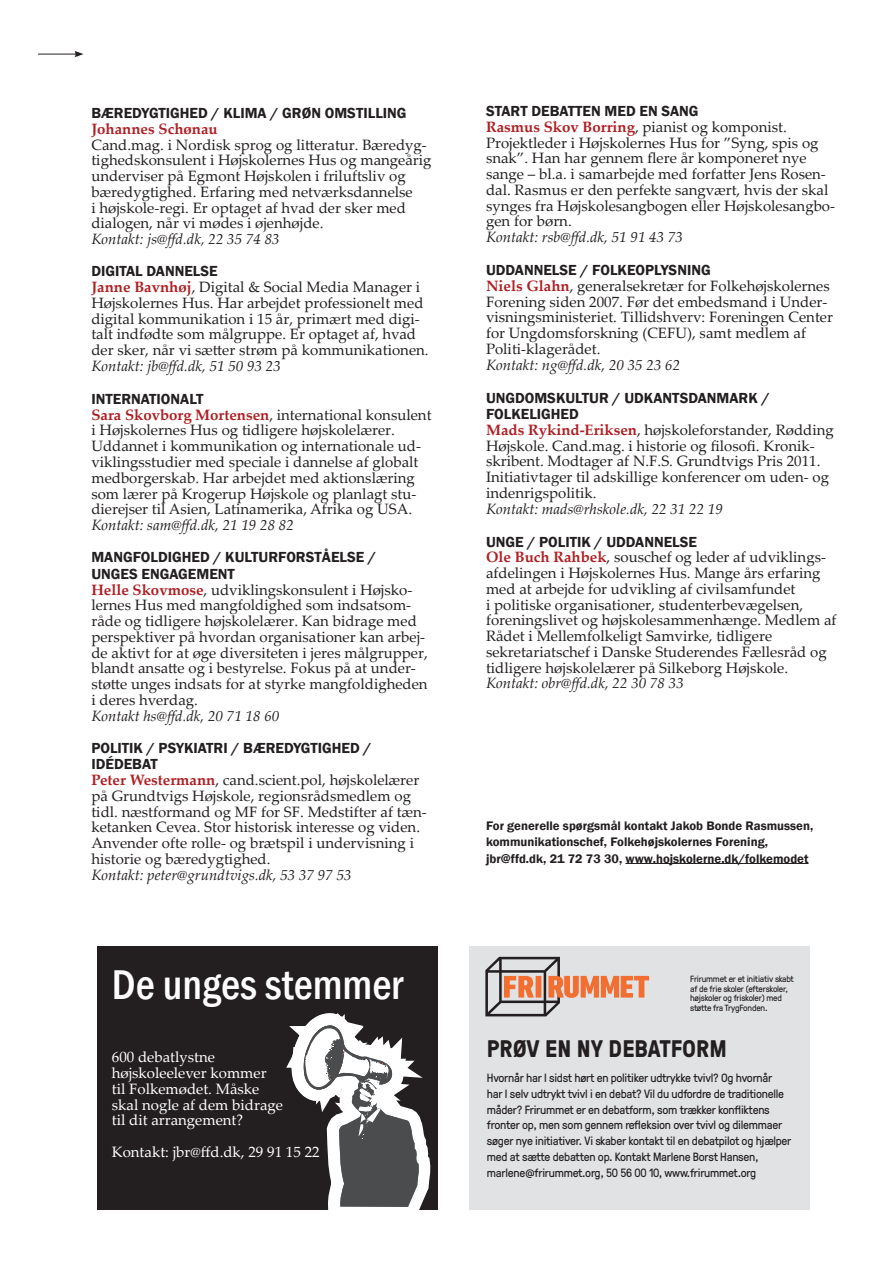
<style>
.page{position:relative;width:893px;height:1263px;background:#fff}
.page>*{position:absolute;margin:0;border:0;box-sizing:border-box;transform-origin:0 0}
.t1{font:500 condensed 42.75px "Franklin Gothic";color:#fff}
.t2{font:700 24px "GT Pressura";color:#231f20}
.t3{font:15px/15.8px "Palatino Linotype";color:#231f20}
.t4{font:600 15px/16.5px "Franklin Gothic";color:#231f20}
.t5{font:italic 15px "Palatino Linotype";color:#231f20}
.t6{font:15px "Palatino Linotype";color:#fff}
.t7{font:700 15px "Palatino Linotype";color:#af1e22}
.t8{font:600 12.75px/15.8px "Franklin Gothic";color:#231f20}
.t9{font:12px/15.8px "GT Pressura";letter-spacing:-.02em;color:#231f20}
.t10{font:9px/9.8px "GT Pressura";letter-spacing:-.02em;color:#231f20}
.s1{font-weight:700;color:#af1e22}
</style>
<div class="page">
<hr style="left:625px;top:863px;width:183px;height:1px;background:#231f20">
<hr style="left:38px;top:54px;width:39px;height:1px;background:#231f20">
<svg style="left:75px;top:51px;width:8px;height:6px"></svg>
<div style="left:469px;top:946px;width:340px;height:263px;background:#e1e2e4"></div>
<div style="left:97px;top:946px;width:340px;height:263px;background:#231f20"></div>
<svg style="left:275px;top:1013px;width:157px;height:197px"></svg>
<svg style="left:485px;top:957px;width:164px;height:59px"></svg>
<div style="left:570px;top:1001px;width:83px;height:17px;background:#e1e2e4"></div>
<p class="t4" style="left:91px;top:105px;width:317px">BÆREDYGTIGHED / KLIMA / GRØN OMSTILLING</p>
<p class="t7" style="left:91px;top:118px;width:128px">Johannes Schønau</p>
<p class="t3" style="left:91px;top:136px;width:342px">Cand.mag. i Nordisk sprog og litteratur. Bæredyg&shy;tighedskonsulent i Højskolernes Hus og mangeårig underviser på Egmont Højskolen i friluftsliv og bæredygtighed. Erfaring med netværksdannelse<br>i højskole-regi. Er optaget af hvad der sker med dialogen, når vi mødes i øjenhøjde.</p>
<p class="t5" style="left:91px;top:228px;width:190px">Kontakt: js@ffd.dk, 22 35 74 83</p>
<p class="t4" style="left:91px;top:263px;width:128px">DIGITAL DANNELSE</p>
<p class="t3" style="left:91px;top:279px;width:339px"><span class="s1">Janne Bavnhøj</span>, Digital &amp; Social Media Manager i Højskolernes Hus. Har arbejdet professionelt med digital kommunikation i 15 år, primært med digi&shy;talt indfødte som målgruppe. Er optaget af, hvad der sker, når vi sætter strøm på kommunikationen.</p>
<p class="t5" style="left:91px;top:355px;width:191px">Kontakt: jb@ffd.dk, 51 50 93 23</p>
<p class="t4" style="left:91px;top:391px;width:113px">INTERNATIONALT</p>
<p class="t3" style="left:91px;top:406px;width:342px"><span class="s1">Sara Skovborg Mortensen</span>, international konsulent i Højskolernes Hus og tidligere højskolelærer.<br>Uddannet i kommunikation og internationale ud&shy;viklingsstudier med speciale i dannelse af globalt medborgerskab. Har arbejdet med aktionslæring som lærer på Krogerup Højskole og planlagt stu&shy;dierejser til Asien, Latinamerika, Afrika og USA.</p>
<p class="t5" style="left:91px;top:514px;width:204px">Kontakt: sam@ffd.dk, 21 19 28 82</p>
<p class="t4" style="left:91px;top:549px;width:286px">MANGFOLDIGHED / KULTURFORSTÅELSE /<br>UNGES ENGAGEMENT</p>
<p class="t3" style="left:91px;top:581px;width:338px"><span class="s1">Helle Skovmose</span>, udviklingskonsulent i Højsko&shy;lernes Hus med mangfoldighed som indsatsom&shy;råde og tidligere højskolelærer. Kan bidrage med perspektiver på hvordan organisationer kan arbej&shy;de aktivt for at øge diversiteten i jeres målgrupper, blandt ansatte og i bestyrelse. Fokus på at under&shy;støtte unges indsats for at styrke mangfoldigheden i deres hverdag.</p>
<p class="t5" style="left:91px;top:705px;width:189px">Kontakt hs@ffd.dk, 20 71 18 60</p>
<p class="t4" style="left:91px;top:740px;width:282px">POLITIK / PSYKIATRI / BÆREDYGTIGHED /<br>IDÉDEBAT</p>
<p class="t3" style="left:91px;top:771px;width:337px"><span class="s1">Peter Westermann</span>, cand.scient.pol, højskolelærer på Grundtvigs Højskole, regionsrådsmedlem og tidl. næstformand og MF for SF. Medstifter af tæn&shy;ketanken Cevea. Stor historisk interesse og viden.<br>Anvender ofte rolle- og brætspil i undervisning i historie og bæredygtighed.</p>
<p class="t5" style="left:91px;top:864px;width:262px">Kontakt: peter@grundtvigs.dk, 53 37 97 53</p>
<p class="t1" style="left:112px;top:957px;width:293px">De unges stemmer</p>
<p class="t6" style="left:112px;top:1046px;width:105px">600 debatlystne</p>
<p class="t6" style="left:112px;top:1062px;width:156px">højskoleelever kommer</p>
<p class="t6" style="left:112px;top:1078px;width:149px">til Folkemødet. Måske</p>
<p class="t6" style="left:112px;top:1094px;width:173px">skal nogle af dem bidrage</p>
<p class="t6" style="left:112px;top:1109px;width:133px">til dit arrangement?</p>
<p class="t6" style="left:112px;top:1141px;width:209px">Kontakt: jbr@ffd.dk, 29 91 15 22</p>
<p class="t4" style="left:486px;top:103px;width:214px">START DEBATTEN MED EN SANG</p>
<p class="t3" style="left:486px;top:118px;width:351px"><span class="s1">Rasmus Skov Borring</span>, pianist og komponist.<br>Projektleder i Højskolernes Hus for ”Syng, spis og snak”. Han har gennem flere år komponeret nye sange – bl.a. i samarbejde med forfatter Jens Rosen&shy;dal. Rasmus er den perfekte sangvært, hvis der skal synges fra Højskolesangbogen eller Højskolesangbo&shy;gen for børn.</p>
<p class="t5" style="left:486px;top:226px;width:198px">Kontakt: rsb@ffd.dk, 51 91 43 73</p>
<p class="t4" style="left:486px;top:262px;width:226px">UDDANNELSE / FOLKEOPLYSNING</p>
<p class="t3" style="left:486px;top:277px;width:348px"><span class="s1">Niels Glahn</span>, generalsekretær for Folkehøjskolernes Forening siden 2007. Før det embedsmand i Under&shy;visningsministeriet. Tillidshverv: Foreningen Center for Ungdomsforskning (CEFU), samt medlem af Politi-klagerådet.</p>
<p class="t5" style="left:486px;top:354px;width:196px">Kontakt: ng@ffd.dk, 20 35 23 62</p>
<p class="t4" style="left:486px;top:390px;width:285px">UNGDOMSKULTUR / UDKANTSDANMARK /</p>
<p class="t4" style="left:486px;top:406px;width:94px">FOLKELIGHED</p>
<p class="t3" style="left:486px;top:421px;width:349px"><span class="s1">Mads Rykind-Eriksen</span>, højskoleforstander, Rødding Højskole. Cand.mag. i historie og filosofi. Kronik&shy;skribent. Modtager af N.F.S. Grundtvigs Pris 2011.<br>Initiativtager til adskillige konferencer om uden- og indenrigspolitik.</p>
<p class="t5" style="left:486px;top:498px;width:238px">Kontakt: mads@rhskole.dk, 22 31 22 19</p>
<p class="t4" style="left:486px;top:534px;width:213px">UNGE / POLITIK / UDDANNELSE</p>
<p class="t3" style="left:486px;top:549px;width:352px"><span class="s1">Ole Buch Rahbek</span>, souschef og leder af udviklings&shy;afdelingen i Højskolernes Hus. Mange års erfaring med at arbejde for udvikling af civilsamfundet<br>i politiske organisationer, studenterbevægelsen, foreningslivet og højskolesammenhænge. Medlem af Rådet i Mellemfolkeligt Samvirke, tidligere sekretariatschef i Danske Studerendes Fællesråd og tidligere højskolelærer på Silkeborg Højskole.</p>
<p class="t5" style="left:486px;top:673px;width:199px">Kontakt: obr@ffd.dk, 22 30 78 33</p>
<p class="t8" style="left:486px;top:818px;width:329px">For generelle spørgsmål kontakt Jakob Bonde Rasmussen, kommunikationschef, Folkehøjskolernes Forening,</p>
<p class="t8" style="left:486px;top:850px;width:324px">jbr@ffd.dk, 21 72 73 30, www.hojskolerne.dk/folkemodet</p>
<p class="t10" style="left:690px;top:973px;width:105px">Frirummet er et initiativ skabt af de frie skoler (efterskoler, højskoler og friskoler) med støtte fra TrygFonden.</p>
<p class="t2" style="left:487px;top:1030px;width:242px">PRØV EN NY DEBATFORM</p>
<p class="t9" style="left:487px;top:1069px;width:306px">Hvornår har I sidst hørt en politiker udtrykke tvivl? Og hvornår<br>har I selv udtrykt tvivl i en debat? Vil du udfordre de traditionelle måder? Frirummet er en debatform, som trækker konfliktens fronter op, men som gennem refleksion over tvivl og dilemmaer søger nye initiativer. Vi skaber kontakt til en debatpilot og hjælper med at sætte debatten op. Kontakt Marlene Borst Hansen,</p>
<p class="t9" style="left:487px;top:1164px;width:271px">marlene@frirummet.org, 50 56 00 10, www.frirummet.org</p>
</div>
